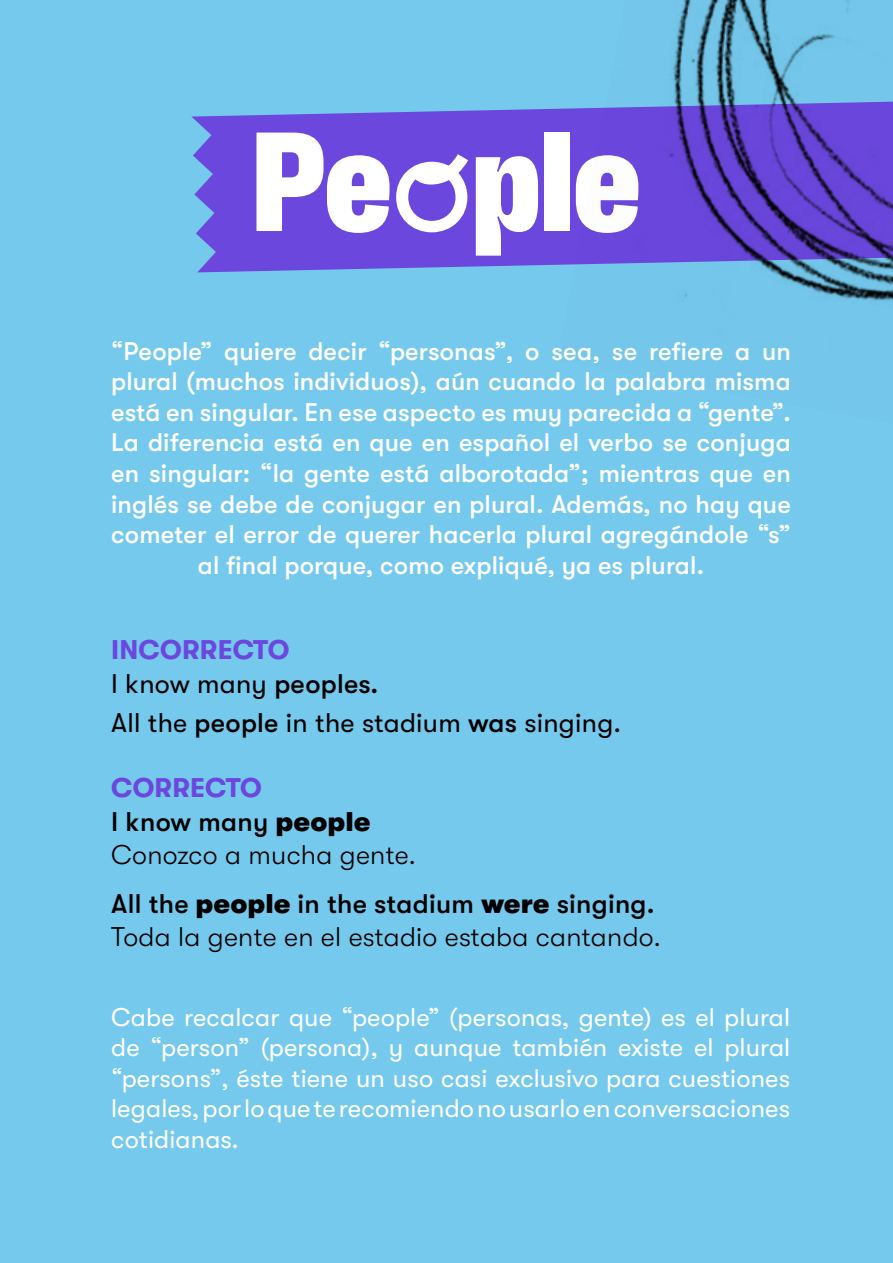
<style>
.page{position:relative;width:893px;height:1263px;background:#75c9ed}
.page>*{position:absolute;margin:0;border:0;box-sizing:border-box;transform-origin:0 0}
.t1{font:900 144px "Right Grotesk Compact";color:#fff}
.t2{font:300 27px/33.5px "GT Walsheim Pro";letter-spacing:.01em;color:#000}
.t3{font:27px "GT Walsheim Pro";letter-spacing:.01em;color:#000}
.t4{font:700 27px/34.5px "GT Walsheim Pro";letter-spacing:.01em;color:#6b47de}
.t5{font:500 25.5px/30.6px "GT Walsheim Pro";letter-spacing:.005em;color:#fff;text-align:center}
.t6{font:25.5px/30.6px "GT Walsheim Pro";letter-spacing:.005em;color:#fff;text-align:justify}
.s1{font-family:"Fluency Font Set 1";font-weight:400;font-size:132px}
.s2{font-weight:400;color:#000}
.s3{font-weight:500;color:#000}
.s4{font-weight:500}
.s5{font-weight:700;color:#6b47de}
.s6{font-weight:900}
</style>
<div class="page">
<svg style="left:191px;top:108px;width:366px;height:164px;background:#6b52df"></svg>
<img style="left:557px;top:0;width:336px;height:304px">
<h1 class="t1" style="left:252px;top:104px;width:390px">Pe<span class="s1">o</span>ple</h1>
<p class="t5" style="left:111px;top:335px;width:681px">“People” quiere decir “personas”, o sea, se refiere a un plural (muchos individuos), aún cuando la palabra misma está en singular. En ese aspecto es muy parecida a “gente”.<br>La diferencia está en que en español el verbo se conjuga en singular: “la gente está alborotada”; mientras que en inglés se debe de conjugar en plural. Además, no hay que cometer el error de querer hacerla plural agregándole “s” al final porque, como expliqué, ya es plural.</p>
<p class="t4" style="left:111px;top:632px;width:269px">INCORRECTO<br><span class="s2">I know many</span> <span class="s3">peoples.</span></p>
<p class="t3" style="left:111px;top:708px;width:512px">All the <span class="s4">people</span> in the stadium <span class="s4">was</span> singing.</p>
<p class="t2" style="left:111px;top:771px;width:306px"><span class="s5">CORRECTO<br></span><span class="s4">I know many</span> <span class="s6">people<br></span>Conozco a mucha gente.</p>
<p class="t2" style="left:111px;top:888px;width:551px;line-height:32.4px"><span class="s4">All the</span> <span class="s6">people</span> <span class="s4">in the stadium</span> <span class="s6">were</span> <span class="s4">singing.<br></span>Toda la gente en el estadio estaba cantando.</p>
<p class="t6" style="left:111px;top:1002px;width:681px">Cabe recalcar que “people” (personas, gente) es el plural de “person” (persona), y aunque también existe el plural “persons”, éste tiene un uso casi exclusivo para cuestiones legales, por lo que te recomiendo no usarlo en conversaciones cotidianas.</p>
</div>
